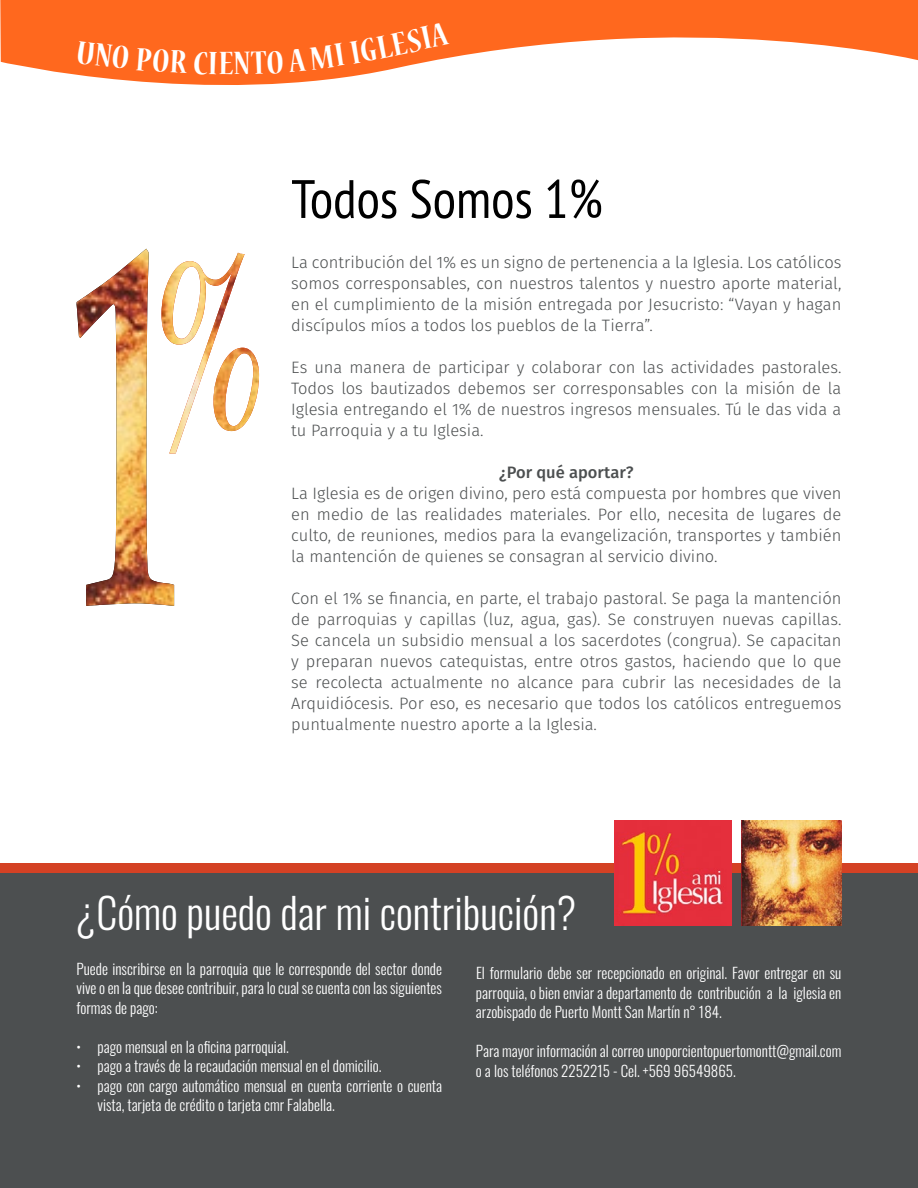
<style>
.page{position:relative;width:918px;height:1188px;background:#fff}
.page>*{position:absolute;margin:0;border:0;box-sizing:border-box;transform-origin:0 0}
.t1{font:condensed 54px "PT Sans";color:#000}
.t2{font:300 42px "Oswald";color:#fff}
.t3{font:700 condensed 36px "Nueva Std";color:#fff}
.t4{font:300 16.5px/21px "Fira Sans";color:#4c4f50;text-align:justify}
.t5{font:500 16.5px "Fira Sans";color:#4c4f50}
.t6{font:300 15px/19.5px "Oswald";color:#fff;text-align:justify}
</style>
<div class="page">
<div style="left:0;top:864px;width:918px;height:324px;background:#4c4f50"></div>
<div style="left:0;top:864px;width:918px;height:9px;background:#d44124"></div>
<svg style="left:0;top:0;width:918px;height:85px;fill:#ff681e"></svg>
<svg style="left:174px;top:252px;width:85px;height:354px"></svg>
<img style="left:77px;top:249px;width:97px;height:357px">
<img style="left:614px;top:820px;width:117px;height:106px">
<img style="left:741px;top:820px;width:100px;height:106px">
<svg style="left:77px;top:41px;width:52px;height:28px"></svg>
<svg style="left:136px;top:47px;width:52px;height:26px"></svg>
<svg style="left:194px;top:51px;width:23px;height:23px"></svg>
<div style="left:234px;top:37px;width:144px;height:38px;background:#ff681e"></div>
<h3 class="t3" style="left:218px;top:47px;width:17px">E</h3>
<h3 class="t3" style="left:374px;top:32px;width:73px;rotate:-12deg">LESIA</h3>
<h1 class="t1" style="left:291px;top:164px;width:313px">Todos Somos 1%</h1>
<p class="t4" style="left:291px;top:252px;width:552px">La contribución del 1% es un signo de pertenencia a la Iglesia. Los católicos somos corresponsables, con nuestros talentos y nuestro aporte material, en el cumplimiento de la misión entregada por Jesucristo: “Vayan y hagan discípulos míos a todos los pueblos de la Tierra”.</p>
<p class="t4" style="left:291px;top:357px;width:552px">Es una manera de participar y colaborar con las actividades pastorales.<br>Todos los bautizados debemos ser corresponsables con la misión de la Iglesia entregando el 1% de nuestros ingresos mensuales. Tú le das vida a tu Parroquia y a tu Iglesia.</p>
<p class="t5" style="left:499px;top:459px;width:136px">¿Por qué aportar?</p>
<p class="t4" style="left:291px;top:483px;width:552px">La Iglesia es de origen divino, pero está compuesta por hombres que viven en medio de las realidades materiales. Por ello, necesita de lugares de culto, de reuniones, medios para la evangelización, transportes y también la mantención de quienes se consagran al servicio divino.</p>
<p class="t4" style="left:291px;top:588px;width:552px">Con el 1% se financia, en parte, el trabajo pastoral. Se paga la mantención de parroquias y capillas (luz, agua, gas). Se construyen nuevas capillas.<br>Se cancela un subsidio mensual a los sacerdotes (congrua). Se capacitan y preparan nuevos catequistas, entre otros gastos, haciendo que lo que se recolecta actualmente no alcance para cubrir las necesidades de la Arquidiócesis. Por eso, es necesario que todos los católicos entreguemos puntualmente nuestro aporte a la Iglesia.</p>
<h2 class="t2" style="left:77px;top:875px;width:501px">¿Cómo puedo dar mi contribución?</h2>
<p class="t6" style="left:77px;top:957px;width:367px">Puede inscribirse en la parroquia que le corresponde del sector donde vive o en la que desee contribuir, para lo cual se cuenta con las siguientes formas de pago:</p>
<p class="t6" style="left:77px;top:1035px;width:214px">• pago mensual en la oficina parroquial.</p>
<p class="t6" style="left:77px;top:1055px;width:307px">• pago a través de la recaudación mensual en el domicilio.</p>
<p class="t6" style="left:98px;top:1074px;width:346px;text-indent:-21px">• pago con cargo automático mensual en cuenta corriente o cuenta vista, tarjeta de crédito o tarjeta cmr Falabella.</p>
<p class="t6" style="left:476px;top:962px;width:367px">El formulario debe ser recepcionado en original. Favor entregar en su parroquia, o bien enviar a departamento de contribución a la iglesia en arzobispado de Puerto Montt San Martín n° 184.</p>
<p class="t6" style="left:476px;top:1040px;width:367px">Para mayor información al correo unoporcientopuertomontt@gmail.com o a los teléfonos 2252215 - Cel. +569 96549865.</p>
</div>
